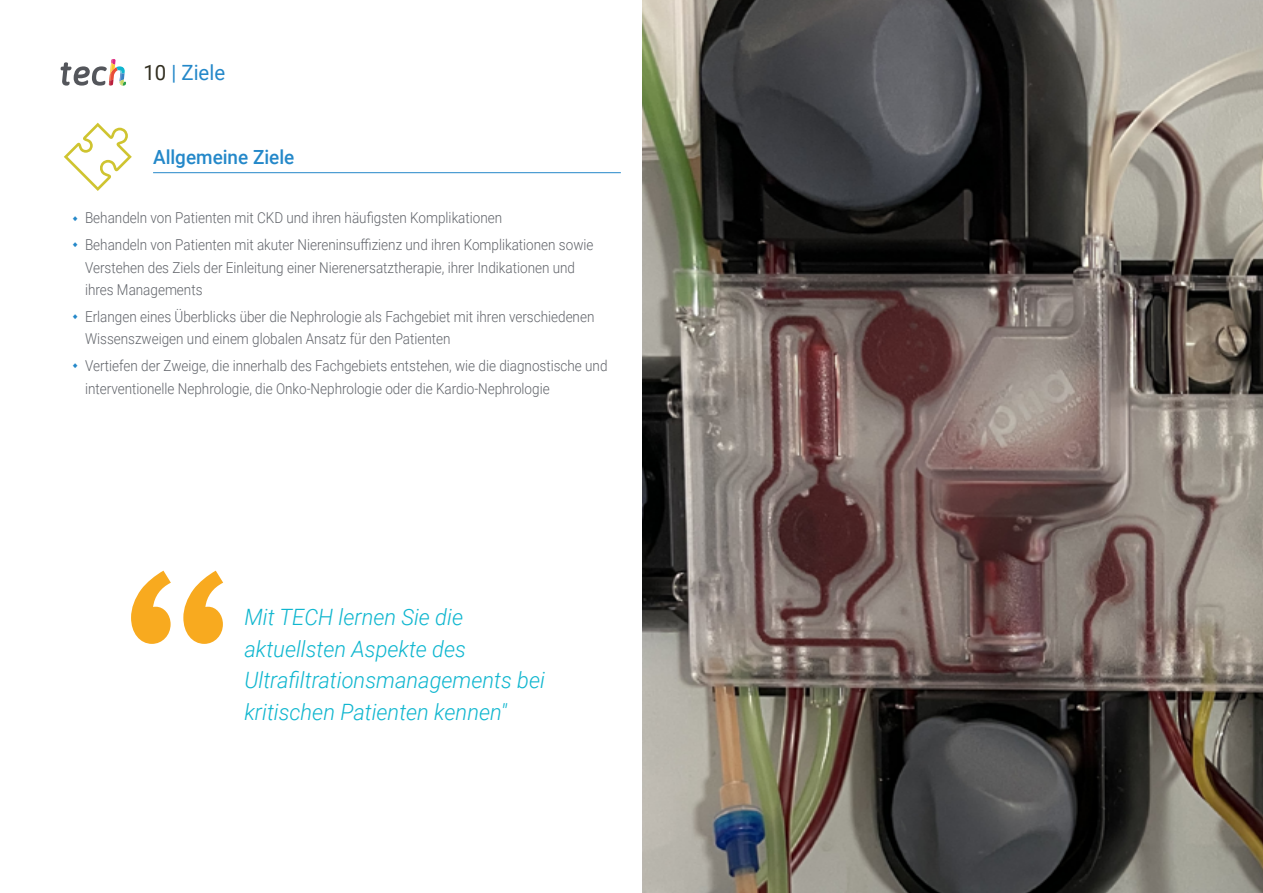
<style>
.page{position:relative;width:1263px;height:893px;background:#fff}
.page>*{position:absolute;margin:0;border:0;box-sizing:border-box;transform-origin:0 0}
.t1{font:italic 300 22.5px/31.5px "Roboto";color:#0fb6cf}
.t2{font:21px "Roboto";color:#2488c9}
.t3{font:500 19.5px "Roboto";color:#2488c9}
.t4{font:300 15px/22.5px "Roboto";color:#61646a;scale:.9 1}
.s1{color:#312e20}
</style>
<div class="page">
<hr style="left:153px;top:172px;width:468px;height:1px;background:#2488c9">
<svg style="left:64px;top:123px;width:68px;height:68px"></svg>
<img style="left:642px;top:0;width:621px;height:893px">
<svg style="left:131px;top:571px;width:92px;height:73px"></svg>
<svg style="left:61px;top:59px;width:65px;height:27px"></svg>
<h2 class="t2" style="left:144px;top:57px;width:83px"><span class="s1">10</span> | Ziele</h2>
<h3 class="t3" style="left:153px;top:144px;width:143px">Allgemeine Ziele</h3>
<p class="t4" style="left:85px;top:204px;width:566px;line-height:26.7px">Behandeln von Patienten mit CKD und ihren häufigsten Komplikationen<br>Behandeln von Patienten mit akuter Niereninsuffizienz und ihren Komplikationen sowie</p>
<p class="t4" style="left:85px;top:255px;width:546px">Verstehen des Ziels der Einleitung einer Nierenersatztherapie, ihrer Indikationen und ihres Managements</p>
<p class="t4" style="left:85px;top:305px;width:567px">Erlangen eines Überblicks über die Nephrologie als Fachgebiet mit ihren verschiedenen<br>Wissenszweigen und einem globalen Ansatz für den Patienten</p>
<p class="t4" style="left:85px;top:354px;width:582px">Vertiefen der Zweige, die innerhalb des Fachgebiets entstehen, wie die diagnostische und interventionelle Nephrologie, die Onko-Nephrologie oder die Kardio-Nephrologie</p>
<h1 class="t1" style="left:244px;top:601px;width:302px">Mit TECH lernen Sie die aktuellsten Aspekte des<br>Ultrafiltrationsmanagements bei kritischen Patienten kennen"</h1>
</div>
